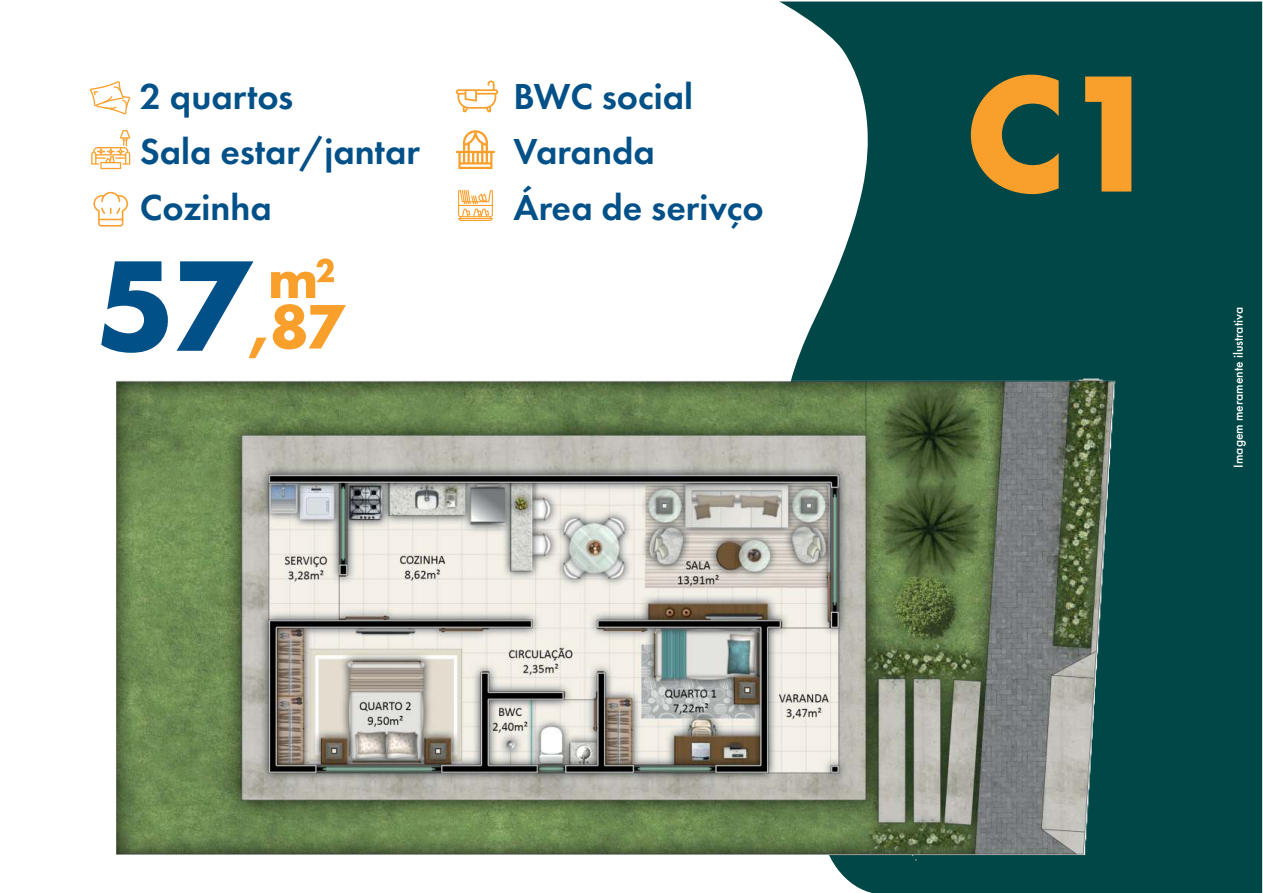
<style>
.page{position:relative;width:1263px;height:893px;background:#fff}
.page>*{position:absolute;margin:0;border:0;box-sizing:border-box;transform-origin:0 0}
.t1{font:700 172.35px "Futura PT";color:#f9a02c}
.t2{font:700 65.1px "Futura PT";color:#f9a02c}
.t3{font:700 57.9px "Futura PT";color:#f9a02c}
.t4{font:600 37.5px/55.5px "Futura PT";color:#025088}
.t5{font:500 13.5px "Futura PT";color:#fff}
.s1{font-size:134.1px;color:#025088}
</style>
<div class="page">
<svg style="left:91px;top:130px;width:39px;height:39px"></svg>
<svg style="left:93px;top:192px;width:35px;height:35px"></svg>
<svg style="left:90px;top:81px;width:40px;height:33px"></svg>
<svg style="left:458px;top:190px;width:35px;height:31px"></svg>
<hr style="left:458px;top:205px;width:35px;height:1px;background:#f9a02c">
<svg style="left:456px;top:80px;width:42px;height:32px"></svg>
<svg style="left:456px;top:130px;width:39px;height:39px"></svg>
<svg style="left:780px;top:2px;width:482px;height:891px;fill:#014747"></svg>
<img style="left:116px;top:320px;width:1113px;height:573px">
<p class="t4" style="left:140px;top:68px;width:281px">2 quartos<br>Sala estar/jantar<br>Cozinha</p>
<p class="t4" style="left:514px;top:68px;width:252px">BWC social<br>Varanda<br>Área de serivço</p>
<h1 class="t1" style="left:964px;top:74px;width:202px">C1</h1>
<h2 class="t2" style="left:95px;top:304px;width:250px"><span class="s1">57</span>,87</h2>
<h3 class="t3" style="left:268px;top:259px;width:69px">m²</h3>
<p class="t5" style="left:1233px;top:468px;width:162px;rotate:-90deg">Imagem meramente ilustrativa</p>
</div>
